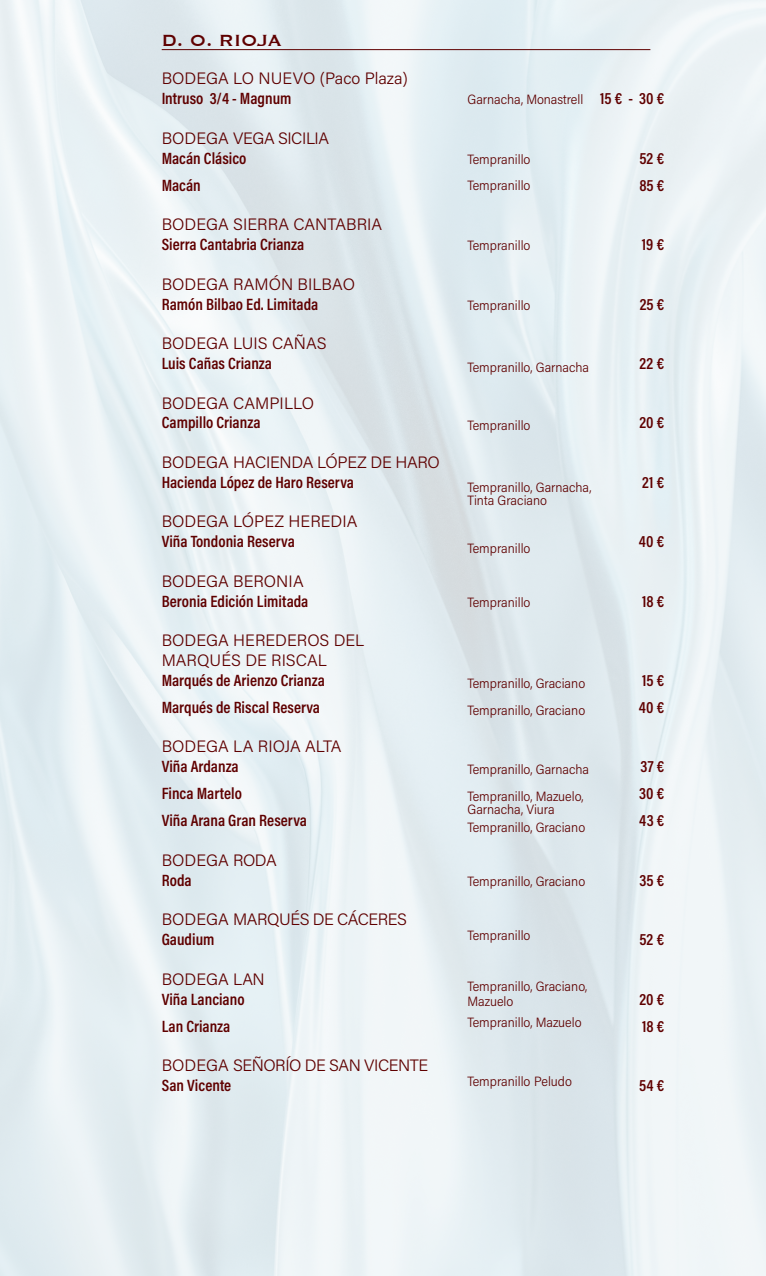
<style>
.page{position:relative;width:766px;height:1276px;background:#fff}
.page>*{position:absolute;margin:0;border:0;box-sizing:border-box;transform-origin:0 0}
.t1{font:21px "Copperplate";color:#5f0000}
.t2{font:16.5px "Acumin Variable Concept";letter-spacing:.005em;color:#5f0000}
.t3{font:16.5px "Acumin Variable Concept";letter-spacing:-.025em;color:#5f0000}
.t4{font:16.5px "Acumin Variable Concept";letter-spacing:-.07em;color:#5f0000}
.t5{font:16.5px "Acumin Variable Concept";letter-spacing:-.075em;color:#5f0000}
.t6{font:16.5px "Acumin Variable Concept";letter-spacing:-.085em;color:#5f0000}
.t7{font:16.5px "Acumin Variable Concept";letter-spacing:-.09em;color:#5f0000}
.t8{font:16.5px "Acumin Variable Concept";letter-spacing:.01em;color:#5f0000}
.t9{font:16.5px "Acumin Variable Concept";letter-spacing:-.08em;color:#5f0000}
.t10{font:13.5px "Acumin Variable Concept";letter-spacing:-.02em;color:#5f0000}
</style>
<div class="page">
<hr style="left:162px;top:49px;width:488px;height:1px;background:#5f0000">
<p class="t1" style="left:162px;top:26px;width:122px">D. O. RIOJA</p>
<p class="t2" style="left:162px;top:67px;width:247px">BODEGA LO NUEVO (Paco Plaza)</p>
<p class="t6" style="left:162px;top:87px;width:133px">Intruso 3/4 - Magnum</p>
<p class="t3" style="left:599px;top:87px;width:67px">15 € - 30 €</p>
<p class="t3" style="left:162px;top:127px;width:169px">BODEGA VEGA SICILIA</p>
<p class="t4" style="left:162px;top:147px;width:88px">Macán Clásico</p>
<p class="t3" style="left:639px;top:147px;width:27px">52 €</p>
<p class="t3" style="left:162px;top:174px;width:42px">Macán</p>
<p class="t3" style="left:639px;top:174px;width:27px">85 €</p>
<p class="t8" style="left:162px;top:213px;width:222px">BODEGA SIERRA CANTABRIA</p>
<p class="t4" style="left:162px;top:233px;width:145px">Sierra Cantabria Crianza</p>
<p class="t3" style="left:641px;top:233px;width:25px">19 €</p>
<p class="t2" style="left:162px;top:273px;width:195px">BODEGA RAMÓN BILBAO</p>
<p class="t7" style="left:162px;top:292px;width:159px">Ramón Bilbao Ed. Limitada</p>
<p class="t3" style="left:639px;top:292px;width:27px">25 €</p>
<p class="t2" style="left:162px;top:332px;width:166px">BODEGA LUIS CAÑAS</p>
<p class="t5" style="left:162px;top:352px;width:113px">Luis Cañas Crianza</p>
<p class="t3" style="left:639px;top:352px;width:27px">22 €</p>
<p class="t2" style="left:162px;top:391px;width:154px">BODEGA CAMPILLO</p>
<p class="t4" style="left:162px;top:411px;width:101px">Campillo Crianza</p>
<p class="t3" style="left:639px;top:411px;width:27px">20 €</p>
<p class="t3" style="left:162px;top:451px;width:279px">BODEGA HACIENDA LÓPEZ DE HARO</p>
<p class="t5" style="left:162px;top:471px;width:195px">Hacienda López de Haro Reserva</p>
<p class="t3" style="left:642px;top:471px;width:24px">21 €</p>
<p class="t2" style="left:162px;top:510px;width:197px">BODEGA LÓPEZ HEREDIA</p>
<p class="t6" style="left:162px;top:530px;width:136px">Viña Tondonia Reserva</p>
<p class="t3" style="left:638px;top:530px;width:28px">40 €</p>
<p class="t2" style="left:162px;top:570px;width:143px">BODEGA BERONIA</p>
<p class="t5" style="left:162px;top:589px;width:149px">Beronia Edición Limitada</p>
<p class="t3" style="left:642px;top:589px;width:25px">18 €</p>
<p class="t2" style="left:162px;top:629px;width:204px">BODEGA HEREDEROS DEL</p>
<p class="t2" style="left:162px;top:649px;width:166px">MARQUÉS DE RISCAL</p>
<p class="t4" style="left:162px;top:669px;width:166px">Marqués de Arienzo Crianza</p>
<p class="t3" style="left:642px;top:669px;width:25px">15 €</p>
<p class="t4" style="left:162px;top:696px;width:161px">Marqués de Riscal Reserva</p>
<p class="t3" style="left:638px;top:696px;width:28px">40 €</p>
<p class="t2" style="left:162px;top:735px;width:181px">BODEGA LA RIOJA ALTA</p>
<p class="t7" style="left:162px;top:755px;width:80px">Viña Ardanza</p>
<p class="t3" style="left:640px;top:755px;width:26px">37 €</p>
<p class="t4" style="left:162px;top:782px;width:83px">Finca Martelo</p>
<p class="t3" style="left:639px;top:782px;width:28px">30 €</p>
<p class="t4" style="left:162px;top:809px;width:148px">Viña Arana Gran Reserva</p>
<p class="t3" style="left:639px;top:809px;width:27px">43 €</p>
<p class="t2" style="left:162px;top:849px;width:116px">BODEGA RODA</p>
<p class="t3" style="left:162px;top:868px;width:33px">Roda</p>
<p class="t3" style="left:639px;top:868px;width:27px">35 €</p>
<p class="t3" style="left:162px;top:908px;width:247px">BODEGA MARQUÉS DE CÁCERES</p>
<p class="t6" style="left:162px;top:928px;width:56px">Gaudium</p>
<p class="t3" style="left:639px;top:928px;width:27px">52 €</p>
<p class="t2" style="left:162px;top:967px;width:104px">BODEGA LAN</p>
<p class="t9" style="left:162px;top:987px;width:86px">Viña Lanciano</p>
<p class="t3" style="left:639px;top:987px;width:27px">20 €</p>
<p class="t4" style="left:162px;top:1014px;width:71px">Lan Crianza</p>
<p class="t3" style="left:642px;top:1014px;width:25px">18 €</p>
<p class="t3" style="left:162px;top:1054px;width:268px">BODEGA SEÑORÍO DE SAN VICENTE</p>
<p class="t5" style="left:162px;top:1074px;width:72px">San Vicente</p>
<p class="t3" style="left:639px;top:1074px;width:28px">54 €</p>
<p class="t10" style="left:467px;top:90px;width:117px">Garnacha, Monastrell</p>
<p class="t10" style="left:467px;top:150px;width:65px">Tempranillo</p>
<p class="t10" style="left:467px;top:176px;width:65px">Tempranillo</p>
<p class="t10" style="left:467px;top:236px;width:65px">Tempranillo</p>
<p class="t10" style="left:467px;top:296px;width:65px">Tempranillo</p>
<p class="t10" style="left:467px;top:357px;width:123px">Tempranillo, Garnacha</p>
<p class="t10" style="left:467px;top:416px;width:65px">Tempranillo</p>
<p class="t10" style="left:467px;top:477px;width:126px">Tempranillo, Garnacha,</p>
<p class="t10" style="left:467px;top:491px;width:81px">Tinta Graciano</p>
<p class="t10" style="left:467px;top:539px;width:65px">Tempranillo</p>
<p class="t10" style="left:467px;top:593px;width:65px">Tempranillo</p>
<p class="t10" style="left:467px;top:674px;width:120px">Tempranillo, Graciano</p>
<p class="t10" style="left:467px;top:701px;width:120px">Tempranillo, Graciano</p>
<p class="t10" style="left:467px;top:759px;width:123px">Tempranillo, Garnacha</p>
<p class="t10" style="left:467px;top:786px;width:118px">Tempranillo, Mazuelo,</p>
<p class="t10" style="left:467px;top:800px;width:89px">Garnacha, Viura</p>
<p class="t10" style="left:467px;top:818px;width:120px">Tempranillo, Graciano</p>
<p class="t10" style="left:467px;top:872px;width:120px">Tempranillo, Graciano</p>
<p class="t10" style="left:467px;top:926px;width:65px">Tempranillo</p>
<p class="t10" style="left:467px;top:977px;width:121px">Tempranillo, Graciano,</p>
<p class="t10" style="left:467px;top:992px;width:48px">Mazuelo</p>
<p class="t10" style="left:467px;top:1013px;width:116px">Tempranillo, Mazuelo</p>
<p class="t10" style="left:467px;top:1071px;width:106px">Tempranillo Peludo</p>
</div>
